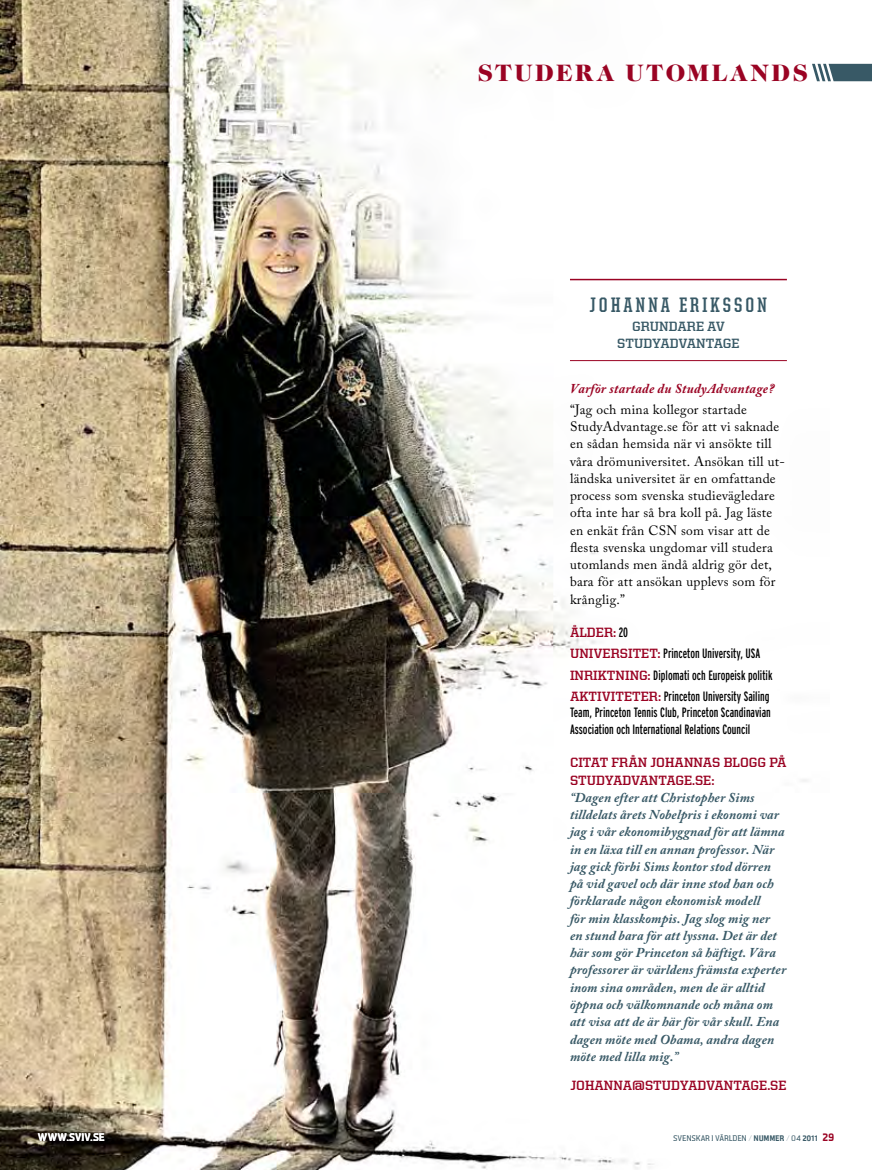
<style>
.page{position:relative;width:872px;height:1170px;background:#fff}
.page>*{position:absolute;margin:0;border:0;box-sizing:border-box;transform-origin:0 0}
.t1{font:900 24px "Caslon Two Twenty Four";letter-spacing:.11em;color:#9a0323}
.t2{font:700 21px "United Serif Cond";letter-spacing:.15em;color:#385966}
.t3{font:italic 700 13.5px/17.2px "Adobe Caslon Pro";letter-spacing:.01em;color:#385966}
.t4{font:13.5px/17.2px "Adobe Caslon Pro";letter-spacing:.02em;color:#000}
.t5{font:extra-condensed 13.5px/21px "Interstate";color:#000}
.t6{font:italic 700 13.5px/21px "Adobe Caslon Pro";letter-spacing:.02em;color:#9a0323}
.t7{font:700 13.5px "United Serif Reg";color:#9a0323}
.t8{font:700 13.5px/16.5px "United Serif Reg";color:#385966;text-align:center}
.t9{font:700 11.25px "Aquarius";letter-spacing:.055em;color:#fff}
.t10{font:500 8.25px "Aquarius";letter-spacing:.05em;color:#385966}
.s1{font-weight:400;font-style:normal;color:#000}
.s2{font-family:"United Serif Reg";font-weight:700;font-stretch:normal;color:#9a0323}
.s3{font-family:"United Serif Reg";font-style:normal;color:#9a0323}
.s4{font-weight:300}
.s5{font-weight:700}
.s6{font-weight:700;font-size:11.25px;color:#9a0323}
</style>
<div class="page">
<img style="left:0;top:0;width:872px;height:1169px">
<svg style="left:812px;top:64px;width:60px;height:17px"></svg>
<hr style="left:570px;top:360px;width:217px;height:1px;background:#9a0323">
<hr style="left:570px;top:279px;width:217px;height:1px;background:#9a0323">
<p class="t1" style="left:477px;top:58px;width:332px">STUDERA UTOMLANDS</p>
<p class="t2" style="left:590px;top:293px;width:179px">JOHANNA ERIKSSON</p>
<p class="t8" style="left:617px;top:318px;width:124px">GRUNDARE AV<br>STUDYADVANTAGE</p>
<p class="t6" style="left:570px;top:377px;width:206px">Varför startade du StudyAdvantage? <span class="s1">“Jag och mina kollegor startade</span></p>
<p class="t4" style="left:570px;top:418px;width:216px">StudyAdvantage.se för att vi saknade en sådan hemsida när vi ansökte till våra drömuniversitet. Ansökan till ut&shy;ländska universitet är en omfattande process som svenska studievägledare ofta inte har så bra koll på. Jag läste en enkät från CSN som visar att de flesta svenska ungdomar vill studera utomlands men ändå aldrig gör det, bara för att ansökan upplevs som för krånglig.”</p>
<p class="t5" style="left:570px;top:622px;width:204px"><span class="s2">ÅLDER:</span> 20<br><span class="s2">UNIVERSITET:</span> Princeton University, USA <span class="s2">INRIKTNING:</span> Diplomati och Europeisk politik <span class="s2">AKTIVITETER:</span> Princeton University Sailing</p>
<p class="t5" style="left:570px;top:704px;width:202px;line-height:16.5px">Team, Princeton Tennis Club, Princeton Scandinavian<br>Association och International Relations Council</p>
<p class="t3" style="left:570px;top:754px;width:218px"><span class="s3">CITAT FRÅN JOHANNAS BLOGG PÅ STUDYADVANTAGE.SE:<br></span>“Dagen efter att Christopher Sims tilldelats årets Nobelpris i ekonomi var jag i vår ekonomibyggnad för att lämna in en läxa till en annan professor. När jag gick förbi Sims kontor stod dörren på vid gavel och där inne stod han och förklarade någon ekonomisk modell<br>för min klasskompis. Jag slog mig ner<br>en stund bara för att lyssna. Det är det här som gör Princeton så häftigt. Våra professorer är världens främsta experter inom sina områden, men de är alltid öppna och välkomnande och måna om att visa att de är här för vår skull. Ena dagen möte med Obama, andra dagen möte med lilla mig.”</p>
<p class="t7" style="left:570px;top:1077px;width:218px">JOHANNA@STUDYADVANTAGE.SE</p>
<p class="t9" style="left:38px;top:1131px;width:68px">WWW.SVIV.SE</p>
<p class="t10" style="left:673px;top:1133px;width:162px">SVENSKAR I VÄRLDEN <span class="s4">/</span> <span class="s5">NUMMER</span> <span class="s4">/</span> 04 <span class="s5">2011</span> <span class="s6">29</span></p>
</div>
